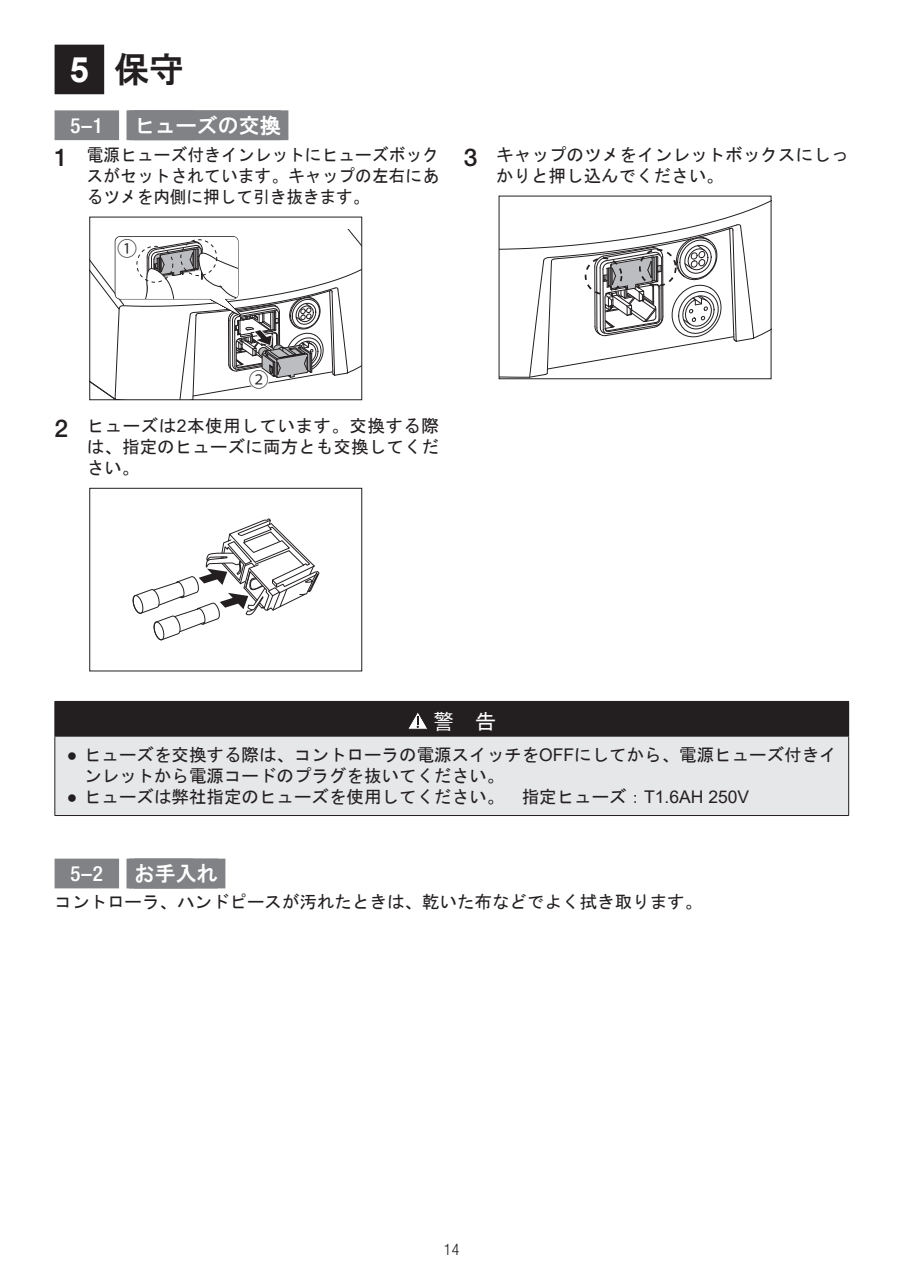
<style>
.page{position:relative;width:903px;height:1275px;background:#fff}
.page>*{position:absolute;margin:0;border:0;box-sizing:border-box;transform-origin:0 0}
.t1{font:35px "HG Gothic E";color:#231f20}
.t2{font:21px "HG Gothic E";color:#fff}
.t3{font:500 condensed 21px "Helvetica Neue LT Pro";color:#fff}
.t4{font:21px "MS Gothic";color:#fff}
.t5{font:19.95px "Koz Go Pr 6 N";color:#231f20}
.t6{font:17.5px/21px "MS Gothic";color:#231f20}
.t7{font:17.5px/21px "MS Gothic";color:#231f20;text-align:justify;scale:.95 1}
.t8{font:300 condensed 15.75px "Helvetica Neue LT Pro";color:#231f20}
.s1{font-family:"Arial";font-weight:700;color:#fff}
.s2{font-family:"Helvetica Neue LT Pro";font-weight:500;font-size:24.5px}
.s3{font-family:"Arial"}
</style>
<div class="page">
<div style="left:55px;top:45px;width:50px;height:49px;background:#231f20"></div>
<div style="left:55px;top:110px;width:64px;height:30px;background:#808285"></div>
<div style="left:126px;top:110px;width:162px;height:30px;background:#808285"></div>
<svg style="left:91px;top:229px;width:269px;height:169px"></svg>
<div style="left:136px;top:246px;width:37px;height:37px;border:1px dashed #231f20;border-radius:50%"></div>
<div style="left:180px;top:239px;width:37px;height:37px;border:1px dashed #231f20;border-radius:50%"></div>
<div style="left:118px;top:239px;width:19px;height:19px;background:#fff;border-radius:50%"></div>
<div style="left:117px;top:238px;width:20px;height:20px;border:2px solid #fff;border-radius:50%"></div>
<div style="left:89px;top:217px;width:273px;height:183px;border:1px solid #231f20"></div>
<svg style="left:132px;top:518px;width:188px;height:123px"></svg>
<div style="left:89px;top:488px;width:273px;height:183px;border:1px solid #231f20"></div>
<svg style="left:501px;top:201px;width:268px;height:176px"></svg>
<div style="left:585px;top:257px;width:37px;height:38px;border:2px dashed #231f20;border-radius:50%"></div>
<div style="left:639px;top:249px;width:37px;height:38px;border:2px dashed #231f20;border-radius:50%"></div>
<div style="left:499px;top:196px;width:272px;height:183px;border:1px solid #231f20"></div>
<div style="left:55px;top:859px;width:64px;height:29px;background:#808285"></div>
<div style="left:126px;top:859px;width:99px;height:29px;background:#808285"></div>
<div style="left:55px;top:701px;width:794px;height:35px;background:#231f20"></div>
<div style="left:55px;top:736px;width:794px;height:79px;background:#e6e7e9"></div>
<hr style="left:55px;top:736px;width:794px;height:1px;background:#231f20">
<hr style="left:55px;top:736px;width:1px;height:79px;background:#231f20">
<hr style="left:848px;top:736px;width:1px;height:79px;background:#231f20">
<hr style="left:55px;top:815px;width:794px;height:1px;background:#231f20">
<svg style="left:408px;top:713px;width:19px;height:16px"></svg>
<h1 class="t1" style="left:70px;top:51px;width:116px"><span class="s1">5</span> 保守</h1>
<p class="t3" style="left:71px;top:113px;width:34px">5–1</p>
<p class="t2" style="left:134px;top:115px;width:149px">ヒューズの交換</p>
<p class="t7" style="left:87px;top:144px;width:372px;text-indent:-32px"><span class="s2">1</span> 電源ヒューズ付きインレットにヒューズボックスがセットされています。キャップの左右にあるツメを内側に押して引き抜きます。</p>
<p class="t5" style="left:117px;top:237px;width:22px">①</p>
<p class="t6" style="left:496px;top:144px;width:354px;text-indent:-32px"><span class="s2">3</span> キャップのツメをインレットボックスにしっかりと押し込んでください。</p>
<p class="t5" style="left:249px;top:369px;width:22px">②</p>
<p class="t6" style="left:87px;top:416px;width:354px;text-align:justify;text-indent:-32px"><span class="s2">2</span> ヒューズは<span class="s3">2</span>本使用しています。交換する際は、指定のヒューズに両方とも交換してください。</p>
<p class="t4" style="left:433px;top:711px;width:64px">警　告</p>
<p class="t6" style="left:84px;top:744px;width:754px;text-indent:-17px"><span class="s3">●</span> ヒューズを交換する際は、コントローラの電源スイッチを<span class="s3">OFF</span>にしてから、電源ヒューズ付きインレットから電源コードのプラグを抜いてください。</p>
<p class="t6" style="left:67px;top:786px;width:684px"><span class="s3">●</span> ヒューズは弊社指定のヒューズを使用してください。　指定ヒューズ：<span class="s3">T1.6AH 250V</span></p>
<p class="t3" style="left:71px;top:861px;width:34px">5–2</p>
<p class="t2" style="left:134px;top:863px;width:85px">お手入れ</p>
<p class="t6" style="left:55px;top:891px;width:649px">コントローラ、ハンドピースが汚れたときは、乾いた布などでよく拭き取ります。</p>
<p class="t8" style="left:444px;top:1240px;width:17px">14</p>
</div>
